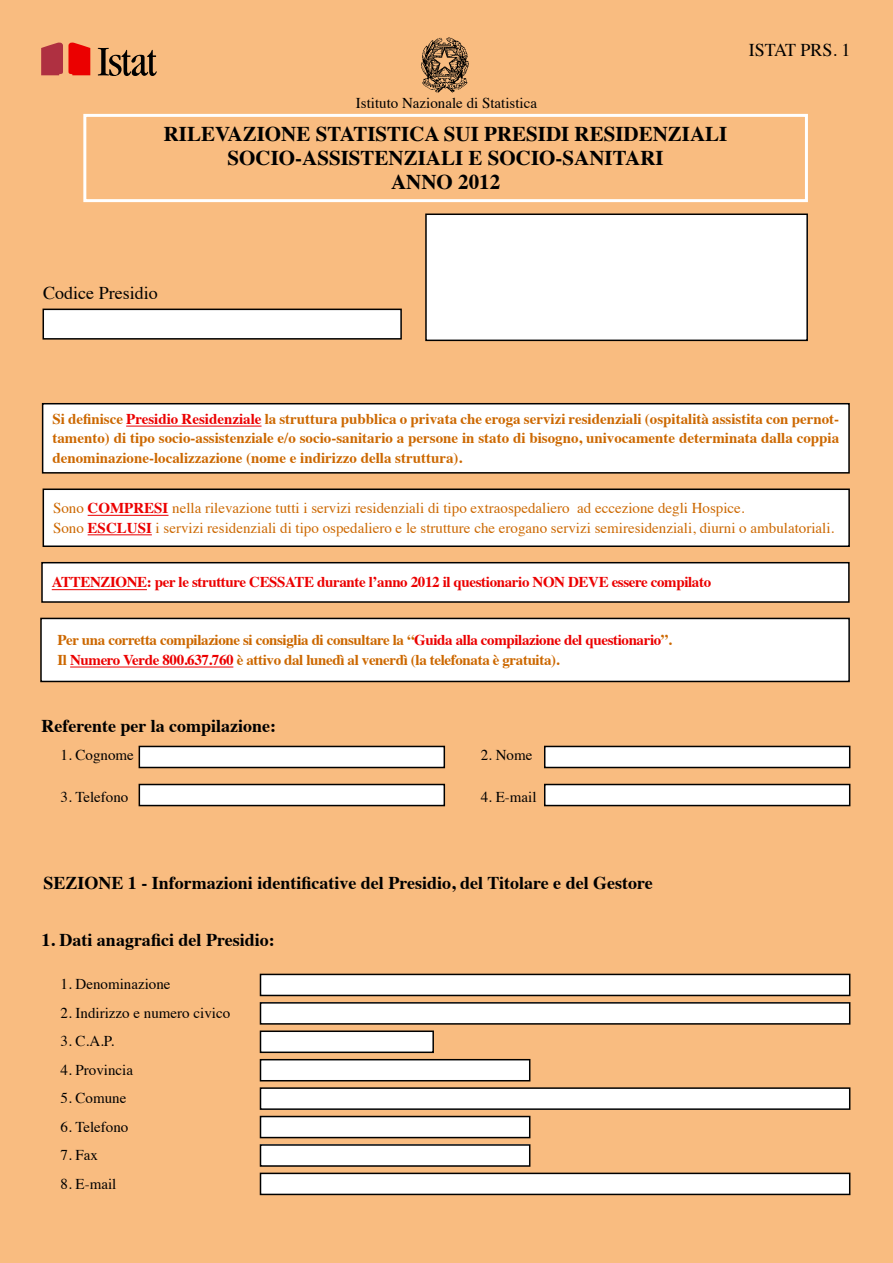
<style>
.page{position:relative;width:893px;height:1263px;background:#f9bc80}
.page>*{position:absolute;margin:0;border:0;box-sizing:border-box;transform-origin:0 0}
.t1{font:700 21px/24px "Times";color:#000;text-align:center}
.t2{font:700 18px "Times";color:#000}
.t3{font:18px "Times";color:#000}
.t4{font:700 15px/19.5px "Times";letter-spacing:-.025em;color:#cc6800;text-align:justify}
.t5{font:15px/19.5px "Times";color:#cc6800}
.t6{font:15px "Times";color:#000}
.t7{font:700 15px "Times";letter-spacing:-.025em;color:#eb0000}
.s1{color:#eb0000}
.s2{font-weight:700;color:#eb0000}
</style>
<div class="page">
<div style="left:426px;top:214px;width:381px;height:126px;background:#fff"></div>
<div style="left:425px;top:213px;width:383px;height:128px;border:2px solid #000"></div>
<div style="left:43px;top:309px;width:358px;height:30px;background:#fff"></div>
<div style="left:43px;top:309px;width:359px;height:31px;border:2px solid #000"></div>
<img style="left:421px;top:37px;width:48px;height:56px">
<div style="left:83px;top:114px;width:725px;height:88px;border:3px solid #fff"></div>
<div style="left:43px;top:404px;width:806px;height:69px;background:#fff"></div>
<hr style="left:126px;top:426px;width:136px;height:1px;background:#eb0000">
<div style="left:42px;top:403px;width:808px;height:71px;border:2px solid #000"></div>
<div style="left:43px;top:489px;width:806px;height:57px;background:#fff"></div>
<hr style="left:88px;top:515px;width:80px;height:1px;background:#eb0000">
<hr style="left:88px;top:534px;width:64px;height:1px;background:#eb0000">
<div style="left:43px;top:488px;width:807px;height:59px;border:2px solid #000"></div>
<div style="left:41px;top:618px;width:808px;height:63px;background:#fff"></div>
<hr style="left:70px;top:667px;width:163px;height:1px;background:#eb0000">
<div style="left:40px;top:618px;width:810px;height:64px;border:2px solid #000"></div>
<div style="left:42px;top:563px;width:807px;height:39px;background:#fff"></div>
<hr style="left:52px;top:589px;width:95px;height:1px;background:#eb0000">
<div style="left:41px;top:562px;width:809px;height:41px;border:2px solid #000"></div>
<div style="left:260px;top:974px;width:590px;height:21px;background:#fff"></div>
<div style="left:260px;top:974px;width:590px;height:22px;border:2px solid #000"></div>
<div style="left:139px;top:746px;width:305px;height:21px;background:#fff"></div>
<div style="left:139px;top:746px;width:306px;height:22px;border:2px solid #000"></div>
<div style="left:545px;top:746px;width:305px;height:21px;background:#fff"></div>
<div style="left:544px;top:746px;width:306px;height:22px;border:2px solid #000"></div>
<div style="left:139px;top:784px;width:305px;height:21px;background:#fff"></div>
<div style="left:139px;top:784px;width:306px;height:22px;border:2px solid #000"></div>
<div style="left:545px;top:784px;width:305px;height:21px;background:#fff"></div>
<div style="left:544px;top:784px;width:306px;height:22px;border:2px solid #000"></div>
<div style="left:260px;top:1003px;width:590px;height:21px;background:#fff"></div>
<div style="left:260px;top:1002px;width:590px;height:23px;border:2px solid #000"></div>
<div style="left:260px;top:1031px;width:173px;height:21px;background:#fff"></div>
<div style="left:260px;top:1030px;width:174px;height:23px;border:2px solid #000"></div>
<div style="left:260px;top:1116px;width:270px;height:21px;background:#fff"></div>
<div style="left:260px;top:1116px;width:270px;height:22px;border:2px solid #000"></div>
<div style="left:260px;top:1060px;width:270px;height:21px;background:#fff"></div>
<div style="left:260px;top:1059px;width:270px;height:22px;border:2px solid #000"></div>
<div style="left:260px;top:1145px;width:270px;height:21px;background:#fff"></div>
<div style="left:260px;top:1144px;width:270px;height:23px;border:2px solid #000"></div>
<div style="left:260px;top:1088px;width:590px;height:21px;background:#fff"></div>
<div style="left:260px;top:1087px;width:590px;height:23px;border:2px solid #000"></div>
<div style="left:260px;top:1173px;width:590px;height:21px;background:#fff"></div>
<div style="left:260px;top:1172px;width:590px;height:23px;border:2px solid #000"></div>
<svg style="left:98px;top:48px;width:59px;height:28px"></svg>
<svg style="left:41px;top:42px;width:49px;height:33px"></svg>
<p class="t6" style="left:356px;top:89px;width:183px">Istituto Nazionale di Statistica</p>
<h1 class="t1" style="left:164px;top:120px;width:565px">RILEVAZIONE STATISTICA SUI PRESIDI RESIDENZIALI<br>SOCIO-ASSISTENZIALI E SOCIO-SANITARI<br>ANNO 2012</h1>
<p class="t3" style="left:749px;top:33px;width:103px">ISTAT PRS. 1</p>
<p class="t3" style="left:43px;top:276px;width:116px">Codice Presidio</p>
<p class="t4" style="left:52px;top:407px;width:788px">Si definisce <span class="s1">Presidio Residenziale</span> la struttura pubblica o privata che eroga servizi residenziali (ospitalità assistita con pernot&shy;tamento) di tipo socio-assistenziale e/o socio-sanitario a persone in stato di bisogno, univocamente determinata dalla coppia denominazione-localizzazione (nome e indirizzo della struttura).</p>
<p class="t5" style="left:53px;top:497px;width:783px">Sono <span class="s2">COMPRESI</span> nella rilevazione tutti i servizi residenziali di tipo extraospedaliero ad eccezione degli Hospice.<br>Sono <span class="s2">ESCLUSI</span> i servizi residenziali di tipo ospedaliero e le strutture che erogano servizi semiresidenziali, diurni o ambulatoriali.</p>
<p class="t7" style="left:52px;top:568px;width:661px">ATTENZIONE: per le strutture CESSATE durante l’anno 2012 il questionario NON DEVE essere compilato</p>
<p class="t4" style="left:57px;top:629px;width:616px">Per una corretta compilazione si consiglia di consultare la “<span class="s1">Guida alla compilazione del questionario</span>”.<br>Il <span class="s1">Numero Verde 800.637.760</span> è attivo dal lunedì al venerdì (la telefonata è gratuita).</p>
<p class="t2" style="left:41px;top:709px;width:236px">Referente per la compilazione:</p>
<p class="t6" style="left:61px;top:741px;width:75px">1. Cognome</p>
<p class="t6" style="left:481px;top:741px;width:53px">2. Nome</p>
<p class="t6" style="left:61px;top:783px;width:69px">3. Telefono</p>
<p class="t6" style="left:481px;top:783px;width:57px">4. E-mail</p>
<p class="t2" style="left:43px;top:865px;width:611px">SEZIONE 1 - Informazioni identificative del Presidio, del Titolare e del Gestore</p>
<p class="t2" style="left:41px;top:923px;width:235px">1. Dati anagrafici del Presidio:</p>
<p class="t6" style="left:61px;top:970px;width:111px">1. Denominazione</p>
<p class="t6" style="left:61px;top:998px;width:171px">2. Indirizzo e numero civico</p>
<p class="t6" style="left:61px;top:1027px;width:55px">3. C.A.P.</p>
<p class="t6" style="left:61px;top:1055px;width:74px">4. Provincia</p>
<p class="t6" style="left:61px;top:1084px;width:67px">5. Comune</p>
<p class="t6" style="left:61px;top:1112px;width:69px">6. Telefono</p>
<p class="t6" style="left:61px;top:1141px;width:39px">7. Fax</p>
<p class="t6" style="left:61px;top:1169px;width:57px">8. E-mail</p>
</div>
